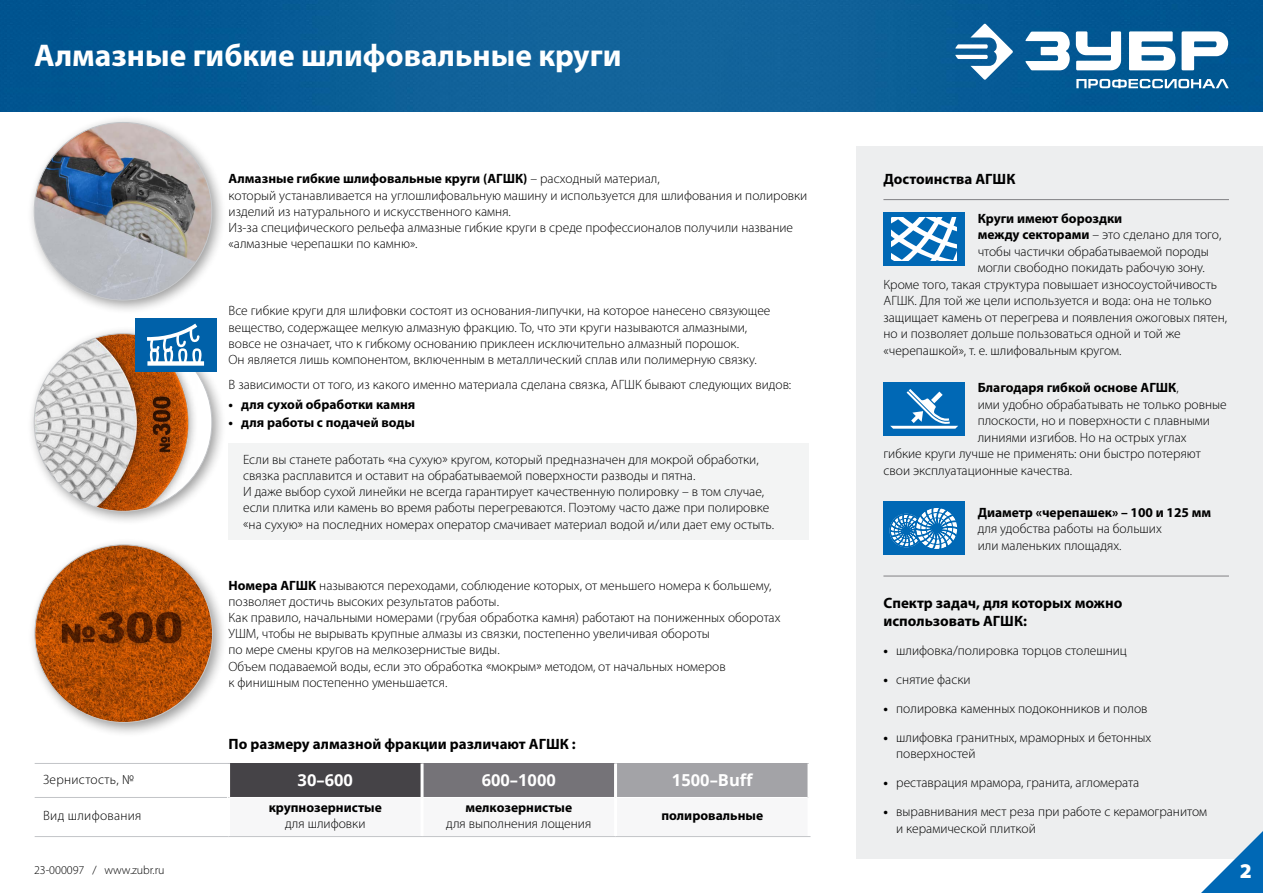
<style>
.page{position:relative;width:1263px;height:893px;background:#fff}
.page>*{position:absolute;margin:0;border:0;box-sizing:border-box;transform-origin:0 0}
.t1{font:700 31.5px "Myriad Pro";color:#fff}
.t2{font:900 21px "Myriad Pro";color:#fff}
.t3{font:700 16.5px "Open Sans";color:#fff}
.t4{font:700 15px/18px "Myriad Pro";color:#000}
.t5{font:300 13.5px/16.2px "Myriad Pro";color:#000}
.t6{font:700 13.5px "Myriad Pro";color:#000}
.t7{font:300 13.5px "Myriad Pro";letter-spacing:.02em;color:#000}
.t8{font:300 12px "Myriad Pro";color:#000}
.s1{font-weight:700}
.s2{font-weight:300}
</style>
<div class="page">
<div style="left:857px;top:146px;width:406px;height:713px;background:#edeeef"></div>
<img style="left:0;top:0;width:1263px;height:112px">
<svg style="left:1076px;top:79px;width:153px;height:9px"></svg>
<svg style="left:955px;top:24px;width:58px;height:56px"></svg>
<svg style="left:1024px;top:31px;width:204px;height:39px"></svg>
<svg style="left:1201px;top:831px;width:62px;height:62px"></svg>
<div style="left:27px;top:115px;width:200px;height:200px;background:#000;opacity:.4"></div>
<img style="left:34px;top:122px;width:178px;height:178px;border-radius:89px">
<div style="left:27px;top:537px;width:201px;height:200px;background:#000;opacity:.4"></div>
<img style="left:35px;top:545px;width:177px;height:177px;border-radius:89px">
<div style="left:27px;top:326px;width:200px;height:200px;background:#000;opacity:.4"></div>
<div style="left:34px;top:334px;width:178px;height:177px;background:#fff;border-radius:50%"></div>
<img style="left:34px;top:334px;width:164px;height:177px">
<div style="left:229px;top:444px;width:580px;height:96px;background:#f3f4f4"></div>
<svg style="left:230px;top:763px;width:577px;height:34px;background:#747377"></svg>
<hr style="left:421px;top:763px;width:3px;height:34px;background:#fff">
<hr style="left:614px;top:763px;width:3px;height:34px;background:#fff">
<hr style="left:35px;top:763px;width:195px;height:1px;background:#c3c5c8">
<hr style="left:35px;top:836px;width:194px;height:1px;background:#c3c5c8">
<hr style="left:35px;top:797px;width:192px;height:1px;background:#c3c5c8">
<hr style="left:229px;top:836px;width:193px;height:1px;background:#c3c5c8">
<hr style="left:422px;top:836px;width:193px;height:1px;background:#c3c5c8">
<hr style="left:615px;top:836px;width:195px;height:1px;background:#c3c5c8">
<div style="left:135px;top:319px;width:81px;height:53px;background:#0061a9"></div>
<svg style="left:147px;top:324px;width:57px;height:42px"></svg>
<div style="left:883px;top:213px;width:82px;height:53px;background:#0068b5"></div>
<svg style="left:891px;top:218px;width:66px;height:42px"></svg>
<hr style="left:883px;top:199px;width:346px;height:1px;background:#818084">
<hr style="left:883px;top:576px;width:346px;height:1px;background:#818084">
<div style="left:883px;top:382px;width:82px;height:53px;background:#0068b5"></div>
<svg style="left:890px;top:389px;width:68px;height:40px"></svg>
<div style="left:883px;top:502px;width:82px;height:53px;background:#0068b5"></div>
<div style="left:889px;top:514px;width:34px;height:33px;border:1px solid #0068b5;border-radius:50%"></div>
<svg style="left:890px;top:509px;width:66px;height:39px"></svg>
<div style="left:915px;top:506px;width:44px;height:45px;border:2px solid #0068b5;border-radius:50%"></div>
<div style="left:915px;top:507px;width:43px;height:43px;border:1px solid #0068b5;border-radius:50%"></div>
<div style="left:931px;top:523px;width:11px;height:11px;background:#0068b5;border-radius:50%"></div>
<h1 class="t1" style="left:34px;top:35px;width:589px">Алмазные гибкие шлифовальные круги</h1>
<p class="t5" style="left:229px;top:171px;width:580px"><span class="s1">Алмазные гибкие шлифовальные круги (АГШК)</span> – расходный материал,<br>который устанавливается на углошлифовальную машину и используется для шлифования и полировки изделий из натурального и искусственного камня.<br>Из-за специфического рельефа алмазные гибкие круги в среде профессионалов получили название «алмазные черепашки по камню».</p>
<p class="t4" style="left:883px;top:170px;width:133px">Достоинства АГШК</p>
<p class="t6" style="left:978px;top:209px;width:146px">Круги имеют бороздки</p>
<p class="t5" style="left:978px;top:227px;width:245px"><span class="s1">между секторами</span> – это сделано для того,</p>
<p class="t5" style="left:978px;top:243px;width:233px">чтобы частички обрабатываемой породы</p>
<p class="t5" style="left:978px;top:260px;width:229px">могли свободно покидать рабочую зону.</p>
<p class="t5" style="left:883px;top:276px;width:335px">Кроме того, такая структура повышает износоустойчивость</p>
<p class="t5" style="left:883px;top:293px;width:330px">АГШК. Для той же цели используется и вода: она не только</p>
<p class="t5" style="left:883px;top:309px;width:345px">защищает камень от перегрева и появления ожоговых пятен,</p>
<p class="t5" style="left:883px;top:326px;width:299px">но и позволяет дольше пользоваться одной и той же</p>
<p class="t5" style="left:883px;top:342px;width:240px">«черепашкой», т. е. шлифовальным кругом.</p>
<p class="t5" style="left:229px;top:303px;width:543px">Все гибкие круги для шлифовки состоят из основания-липучки, на которое нанесено связующее вещество, содержащее мелкую алмазную фракцию. То, что эти круги называются алмазными, вовсе не означает, что к гибкому основанию приклеен исключительно алмазный порошок.<br>Он является лишь компонентом, включенным в металлический сплав или полимерную связку.</p>
<p class="t5" style="left:229px;top:376px;width:564px">В зависимости от того, из какого именно материала сделана связка, АГШК бывают следующих видов:</p>
<p class="t6" style="left:229px;top:396px;width:188px">• для сухой обработки камня</p>
<p class="t6" style="left:229px;top:414px;width:188px">• для работы с подачей воды</p>
<p class="t5" style="left:243px;top:451px;width:532px">Если вы станете работать «на сухую» кругом, который предназначен для мокрой обработки, связка расплавится и оставит на обрабатываемой поверхности разводы и пятна.<br>И даже выбор сухой линейки не всегда гарантирует качественную полировку – в том случае, если плитка или камень во время работы перегреваются. Поэтому часто даже при полировке «на сухую» на последних номерах оператор смачивает материал водой и/или дает ему остыть.</p>
<p class="t6" style="left:978px;top:379px;width:203px">Благодаря гибкой основе АГШК<span class="s2">,</span></p>
<p class="t5" style="left:978px;top:396px;width:250px">ими удобно обрабатывать не только ровные</p>
<p class="t5" style="left:978px;top:413px;width:234px">плоскости, но и поверхности с плавными</p>
<p class="t5" style="left:978px;top:429px;width:210px">линиями изгибов. Но на острых углах</p>
<p class="t5" style="left:883px;top:446px;width:319px">гибкие круги лучше не применять: они быстро потеряют</p>
<p class="t5" style="left:883px;top:462px;width:190px">свои эксплуатационные качества.</p>
<p class="t6" style="left:978px;top:503px;width:235px">Диаметр «черепашек» – 100 и 125 мм</p>
<p class="t5" style="left:978px;top:520px;width:186px">для удобства работы на больших или маленьких площадях.</p>
<p class="t5" style="left:229px;top:577px;width:553px"><span class="s1">Номера АГШК</span> называются переходами, соблюдение которых, от меньшего номера к большему, позволяет достичь высоких результатов работы.<br>Как правило, начальными номерами (грубая обработка камня) работают на пониженных оборотах УШМ, чтобы не вырывать крупные алмазы из связки, постепенно увеличивая обороты<br>по мере смены кругов на мелкозернистые виды.<br>Объем подаваемой воды, если это обработка «мокрым» методом, от начальных номеров<br>к финишным постепенно уменьшается.</p>
<p class="t4" style="left:229px;top:734px;width:349px">По размеру алмазной фракции различают АГШК :</p>
<p class="t7" style="left:43px;top:772px;width:92px">Зернистость, №</p>
<p class="t3" style="left:298px;top:768px;width:57px">30–600</p>
<p class="t3" style="left:482px;top:768px;width:76px">600–1000</p>
<p class="t3" style="left:672px;top:768px;width:83px">1500–Buff</p>
<p class="t7" style="left:43px;top:807px;width:100px">Вид шлифования</p>
<p class="t6" style="left:269px;top:798px;width:115px">крупнозернистые</p>
<p class="t5" style="left:285px;top:815px;width:82px">для шлифовки</p>
<p class="t6" style="left:465px;top:798px;width:108px">мелкозернистые</p>
<p class="t5" style="left:446px;top:815px;width:147px">для выполнения лощения</p>
<p class="t6" style="left:661px;top:807px;width:103px">полировальные</p>
<p class="t8" style="left:34px;top:862px;width:132px">23-000097 / www.zubr.ru</p>
<p class="t4" style="left:883px;top:594px;width:240px">Спектр задач, для которых можно использовать АГШК:</p>
<p class="t5" style="left:883px;top:643px;width:245px"><span class="s1">•</span> шлифовка/полировка торцов столешниц</p>
<p class="t5" style="left:883px;top:671px;width:89px"><span class="s1">•</span> снятие фаски</p>
<p class="t5" style="left:883px;top:700px;width:266px"><span class="s1">•</span> полировка каменных подоконников и полов</p>
<p class="t5" style="left:896px;top:729px;width:257px;text-indent:-13px"><span class="s1">•</span> шлифовка гранитных, мраморных и бетонных поверхностей</p>
<p class="t5" style="left:883px;top:775px;width:257px"><span class="s1">•</span> реставрация мрамора, гранита, агломерата</p>
<p class="t5" style="left:896px;top:804px;width:312px;text-indent:-13px"><span class="s1">•</span> выравнивания мест реза при работе с керамогранитом и керамической плиткой</p>
<h2 class="t2" style="left:1240px;top:856px;width:14px">2</h2>
</div>
